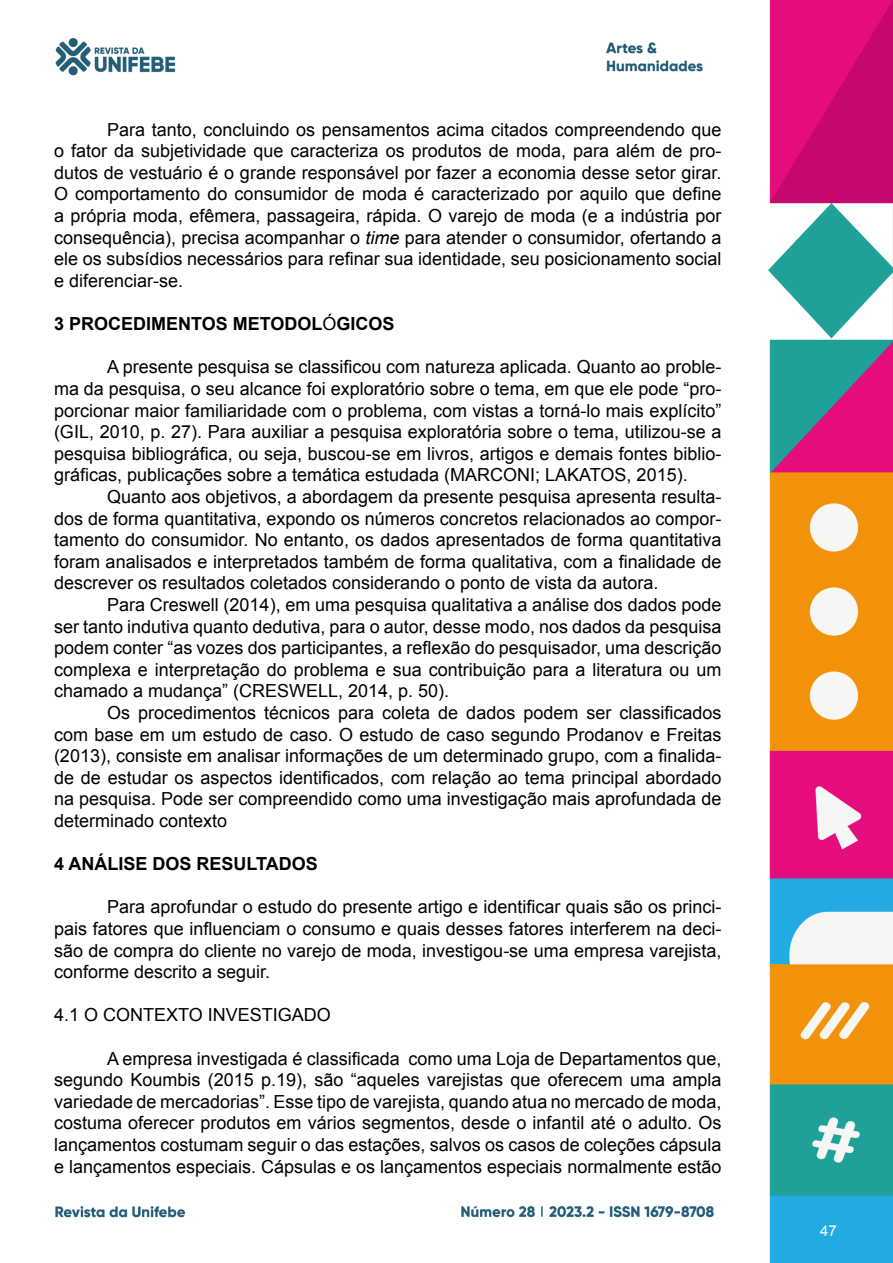
<style>
.page{position:relative;width:893px;height:1263px;background:#fff}
.page>*{position:absolute;margin:0;border:0;box-sizing:border-box;transform-origin:0 0}
.Corpo_A{font:18px/21.6px "Arial";color:#000;text-align:justify}
.Corpo_A-2{font:700 18px "Arial";color:#000}
.t1{font:15px "Arial";color:#fff}
.s1{font-style:italic}
.s2{font-weight:400}
</style>
<div class="page">
<img style="left:55px;top:0;width:838px;height:1263px">
<p class="Corpo_A" style="left:54px;top:119px;width:669px;text-indent:53px">Para tanto, concluindo os pensamentos acima citados compreendendo que o fator da subjetividade que caracteriza os produtos de moda, para além de pro&shy;dutos de vestuário é o grande responsável por fazer a economia desse setor girar.<br>O comportamento do consumidor de moda é caracterizado por aquilo que define a própria moda, efêmera, passageira, rápida. O varejo de moda (e a indústria por consequência), precisa acompanhar o <span class="s1">time</span> para atender o consumidor, ofertando a ele os subsídios necessários para refinar sua identidade, seu posicionamento social e diferenciar-se.</p>
<p class="Corpo_A-2" style="left:54px;top:312px;width:342px">3 PROCEDIMENTOS METODOL<span class="s2">Ó</span>GICOS</p>
<p class="Corpo_A" style="left:54px;top:356px;width:669px;text-indent:53px">A presente pesquisa se classificou com natureza aplicada. Quanto ao proble&shy;ma da pesquisa, o seu alcance foi exploratório sobre o tema, em que ele pode “pro&shy;porcionar maior familiaridade com o problema, com vistas a torná-lo mais explícito” (GIL, 2010, p. 27). Para auxiliar a pesquisa exploratória sobre o tema, utilizou-se a pesquisa bibliográfica, ou seja, buscou-se em livros, artigos e demais fontes biblio&shy;gráficas, publicações sobre a temática estudada (MARCONI; LAKATOS, 2015).</p>
<p class="Corpo_A" style="left:54px;top:486px;width:669px;text-indent:53px">Quanto aos objetivos, a abordagem da presente pesquisa apresenta resulta&shy;dos de forma quantitativa, expondo os números concretos relacionados ao compor&shy;tamento do consumidor. No entanto, os dados apresentados de forma quantitativa foram analisados e interpretados também de forma qualitativa, com a finalidade de descrever os resultados coletados considerando o ponto de vista da autora.</p>
<p class="Corpo_A" style="left:54px;top:594px;width:669px;text-indent:53px">Para Creswell (2014), em uma pesquisa qualitativa a análise dos dados pode ser tanto indutiva quanto dedutiva, para o autor, desse modo, nos dados da pesquisa podem conter “as vozes dos participantes, a reflexão do pesquisador, uma descrição complexa e interpretação do problema e sua contribuição para a literatura ou um chamado a mudança” (CRESWELL, 2014, p. 50).</p>
<p class="Corpo_A" style="left:54px;top:702px;width:669px;text-indent:53px">Os procedimentos técnicos para coleta de dados podem ser classificados com base em um estudo de caso. O estudo de caso segundo Prodanov e Freitas (2013), consiste em analisar informações de um determinado grupo, com a finalida&shy;de de estudar os aspectos identificados, com relação ao tema principal abordado na pesquisa. Pode ser compreendido como uma investigação mais aprofundada de determinado contexto</p>
<p class="Corpo_A-2" style="left:54px;top:852px;width:265px">4 ANÁLISE DOS RESULTADOS</p>
<p class="Corpo_A" style="left:54px;top:896px;width:669px;text-indent:53px">Para aprofundar o estudo do presente artigo e identificar quais são os princi&shy;pais fatores que influenciam o consumo e quais desses fatores interferem na deci&shy;são de compra do cliente no varejo de moda, investigou-se uma empresa varejista, conforme descrito a seguir.</p>
<p class="Corpo_A" style="left:54px;top:1004px;width:278px">4.1 O CONTEXTO INVESTIGADO</p>
<p class="Corpo_A" style="left:54px;top:1048px;width:669px;text-indent:53px">A empresa investigada é classificada como uma Loja de Departamentos que, segundo Koumbis (2015 p.19), são “aqueles varejistas que oferecem uma ampla variedade de mercadorias”. Esse tipo de varejista, quando atua no mercado de moda, costuma oferecer produtos em vários segmentos, desde o infantil até o adulto. Os lançamentos costumam seguir o das estações, salvos os casos de coleções cápsula e lançamentos especiais. Cápsulas e os lançamentos especiais normalmente estão</p>
<p class="t1" style="left:820px;top:1220px;width:18px">47</p>
</div>
